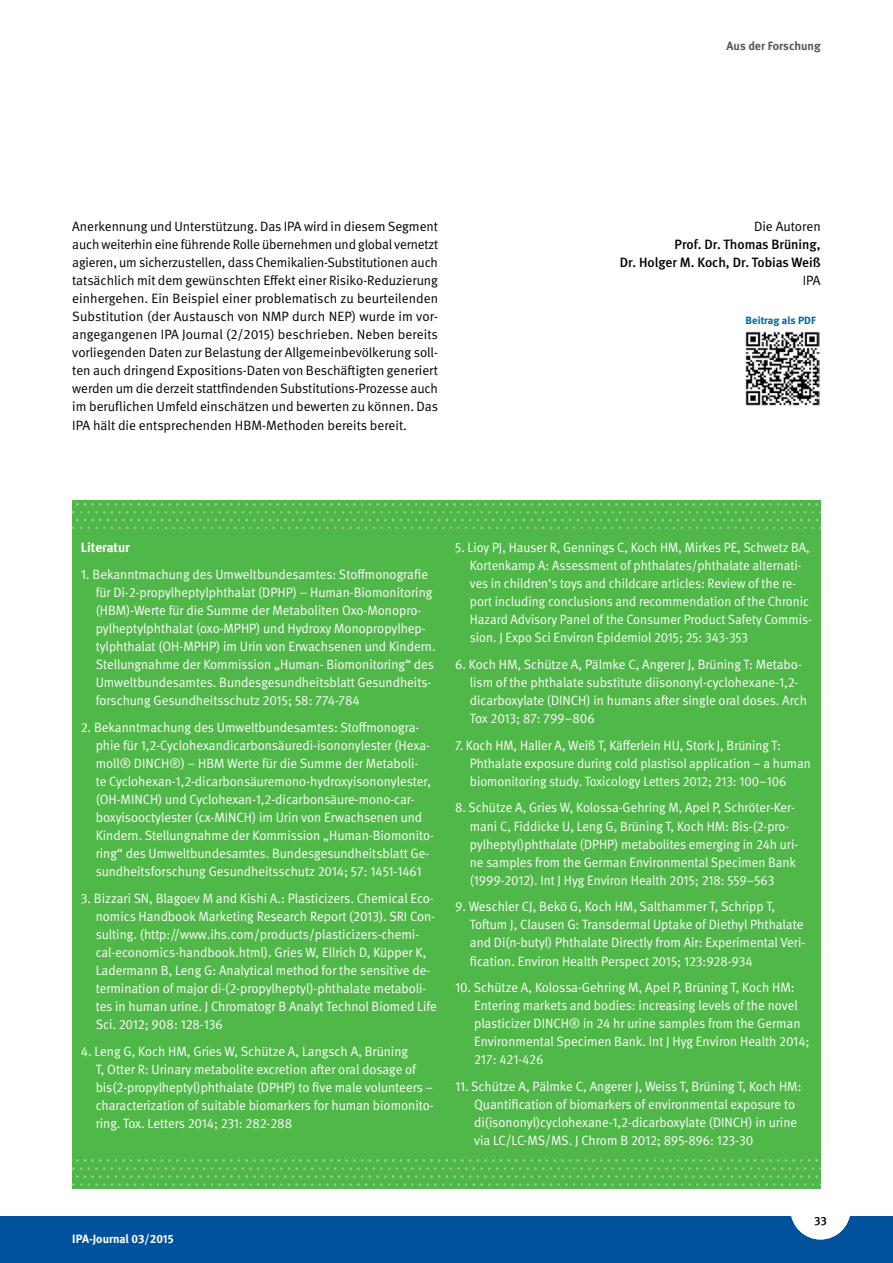
<style>
.page{position:relative;width:893px;height:1263px;background:#fff}
.page>*{position:absolute;margin:0;border:0;box-sizing:border-box;transform-origin:0 0}
.t1{font:13.5px/18px "DGUV Meta";color:#fff}
.t2{font:13.5px/18px "DGUV Meta";color:#000;text-align:justify}
.t3{font:13.5px/18px "DGUV Meta";color:#fff;scale:.96 1}
.t4{font:13.5px/18.1px "DGUV Meta";color:#fff;scale:.95 1}
.t5{font:500 13.5px/18.1px "DGUV Meta";color:#000;text-align:right}
.t6{font:700 13.5px "DGUV Meta";color:#fff}
.t7{font:700 12px "DGUV Meta";letter-spacing:-.005em;color:#fff}
.t8{font:700 12px "DGUV Meta";color:#58595b}
.t9{font:500 12px "DGUV Meta";color:#000}
.t10{font:700 10.5px "DGUV Meta";color:#0064a5;scale:1.04 1}
</style>
<div class="page">
<div style="left:0;top:1216px;width:893px;height:47px;background:#00529c"></div>
<div style="left:791px;top:1179px;width:59px;height:60px;background:#fff;border-radius:50%"></div>
<div style="left:72px;top:500px;width:749px;height:689px;background:#50b848"></div>
<img style="left:72px;top:1159px;width:749px;height:27px">
<img style="left:72px;top:503px;width:749px;height:27px">
<img style="left:745px;top:331px;width:75px;height:75px">
<p class="t8" style="left:727px;top:39px;width:96px">Aus der Forschung</p>
<p class="t2" style="left:72px;top:217px;width:367px">Anerkennung und Unterstützung. Das IPA wird in diesem Segment auch weiterhin eine führende Rolle übernehmen und global vernetzt agieren, um sicherzustellen, dass Chemikalien-Substitutionen auch tatsächlich mit dem gewünschten Effekt einer Risiko-Reduzierung einhergehen. Ein Beispiel einer problematisch zu beurteilenden Substitution (der Austausch von NMP durch NEP) wurde im vor&shy;angegangenen IPA Journal (2/2015) beschrieben. Neben bereits vorliegenden Daten zur Belastung der Allgemeinbevölkerung soll&shy;ten auch dringend Expositions-Daten von Beschäftigten generiert werden um die derzeit stattfindenden Substitutions-Prozesse auch im beruflichen Umfeld einschätzen und bewerten zu können. Das IPA hält die entsprechenden HBM-Methoden bereits bereit.</p>
<p class="t2" style="left:754px;top:217px;width:68px">Die Autoren</p>
<p class="t5" style="left:620px;top:235px;width:202px">Prof. Dr. Thomas Brüning,<br>Dr. Holger M. Koch, Dr. Tobias Weiß</p>
<p class="t2" style="left:803px;top:272px;width:19px">IPA</p>
<p class="t10" style="left:746px;top:314px;width:69px">Beitrag als PDF</p>
<p class="t6" style="left:81px;top:539px;width:51px">Literatur</p>
<p class="t1" style="left:96px;top:565px;width:341px;text-indent:-15px">1. Bekanntmachung des Umweltbundesamtes: Stoffmonografie für Di-2-propylheptylphthalat (DPHP) – Human-Biomonitoring (HBM)-Werte für die Summe der Metaboliten Oxo-Monopro&shy;pylheptylphthalat (oxo-MPHP) und Hydroxy Monopropylhep&shy;tylphthalat (OH-MPHP) im Urin von Erwachsenen und Kindern.<br>Stellungnahme der Kommission „Human- Biomonitoring“ des Umweltbundesamtes. Bundesgesundheitsblatt Gesundheits&shy;forschung Gesundheitsschutz 2015; 58: 774-784</p>
<p class="t1" style="left:96px;top:718px;width:340px;text-indent:-15px">2. Bekanntmachung des Umweltbundesamtes: Stoffmonogra&shy;phie für 1,2-Cyclohexandicarbonsäuredi-isononylester (Hexa&shy;moll® DINCH®) – HBM Werte für die Summe der Metaboli-<br>te Cyclohexan-1,2-dicarbonsäuremono-hydroxyisononylester, (OH-MINCH) und Cyclohexan-1,2-dicarbonsäure-mono-car&shy;boxyisooctylester (cx-MINCH) im Urin von Erwachsenen und Kindern. Stellungnahme der Kommission „Human-Biomonito&shy;ring“ des Umweltbundesamtes. Bundesgesundheitsblatt Ge&shy;sundheitsforschung Gesundheitsschutz 2014; 57: 1451-1461</p>
<p class="t1" style="left:96px;top:889px;width:343px;text-indent:-15px">3. Bizzari SN, Blagoev M and Kishi A.: Plasticizers. Chemical Eco&shy;nomics Handbook Marketing Research Report (2013). SRI Con&shy;sulting. (http://www.ihs.com/products/plasticizers-chemi&shy;cal-economics-handbook.html). Gries W, Ellrich D, Küpper K, Ladermann B, Leng G: Analytical method for the sensitive de&shy;termination of major di-(2-propylheptyl)-phthalate metaboli&shy;tes in human urine. J Chromatogr B Analyt Technol Biomed Life Sci. 2012; 908: 128-136</p>
<p class="t1" style="left:96px;top:1042px;width:339px;text-indent:-15px">4. Leng G, Koch HM, Gries W, Schütze A, Langsch A, Brüning<br>T, Otter R: Urinary metabolite excretion after oral dosage of bis(2-propylheptyl)phthalate (DPHP) to five male volunteers – characterization of suitable biomarkers for human biomonito&shy;ring. Tox. Letters 2014; 231: 282-288</p>
<p class="t1" style="left:470px;top:539px;width:343px;text-indent:-15px">5. Lioy PJ, Hauser R, Gennings C, Koch HM, Mirkes PE, Schwetz BA, Kortenkamp A: Assessment of phthalates/phthalate alternati&shy;ves in children‘s toys and childcare articles: Review of the re&shy;port including conclusions and recommendation of the Chronic Hazard Advisory Panel of the Consumer Product Safety Commis&shy;sion. J Expo Sci Environ Epidemiol 2015; 25: 343-353</p>
<p class="t1" style="left:470px;top:655px;width:339px;text-indent:-15px">6. Koch HM, Schütze A, Pälmke C, Angerer J, Brüning T: Metabo&shy;lism of the phthalate substitute diisononyl-cyclohexane-1,2- dicarboxylate (DINCH) in humans after single oral doses. Arch Tox 2013; 87: 799–806</p>
<p class="t4" style="left:470px;top:736px;width:360px;text-indent:-15px">7. Koch HM, Haller A, Weiß T, Käfferlein HU, Stork J, Brüning T:<br>Phthalate exposure during cold plastisol application – a human biomonitoring study. Toxicology Letters 2012; 213: 100–106</p>
<p class="t3" style="left:470px;top:799px;width:343px;text-indent:-15px">8. Schütze A, Gries W, Kolossa-Gehring M, Apel P, Schröter-Ker&shy;mani C, Fiddicke U, Leng G, Brüning T, Koch HM: Bis-(2-pro&shy;pylheptyl)phthalate (DPHP) metabolites emerging in 24h uri&shy;ne samples from the German Environmental Specimen Bank (1999-2012). Int J Hyg Environ Health 2015; 218: 559–563</p>
<p class="t1" style="left:470px;top:898px;width:337px;text-indent:-15px">9. Weschler CJ, Bekö G, Koch HM, Salthammer T, Schripp T, Toftum J, Clausen G: Transdermal Uptake of Diethyl Phthalate and Di(n-butyl) Phthalate Directly from Air: Experimental Veri&shy;fication. Environ Health Perspect 2015; 123:928-934</p>
<p class="t1" style="left:474px;top:979px;width:337px;text-indent:-19px">10. Schütze A, Kolossa-Gehring M, Apel P, Brüning T, Koch HM:<br>Entering markets and bodies: increasing levels of the novel plasticizer DINCH® in 24 hr urine samples from the German Environmental Specimen Bank. Int J Hyg Environ Health 2014; 217: 421-426</p>
<p class="t1" style="left:474px;top:1077px;width:329px;text-indent:-19px">11. Schütze A, Pälmke C, Angerer J, Weiss T, Brüning T, Koch HM:<br>Quantification of biomarkers of environmental exposure to di(isononyl)cyclohexane-1,2-dicarboxylate (DINCH) in urine via LC/LC-MS/MS. J Chrom B 2012; 895-896: 123-30</p>
<p class="t7" style="left:72px;top:1231px;width:103px">IPA-Journal 03/2015</p>
<p class="t9" style="left:814px;top:1213px;width:14px">33</p>
</div>
